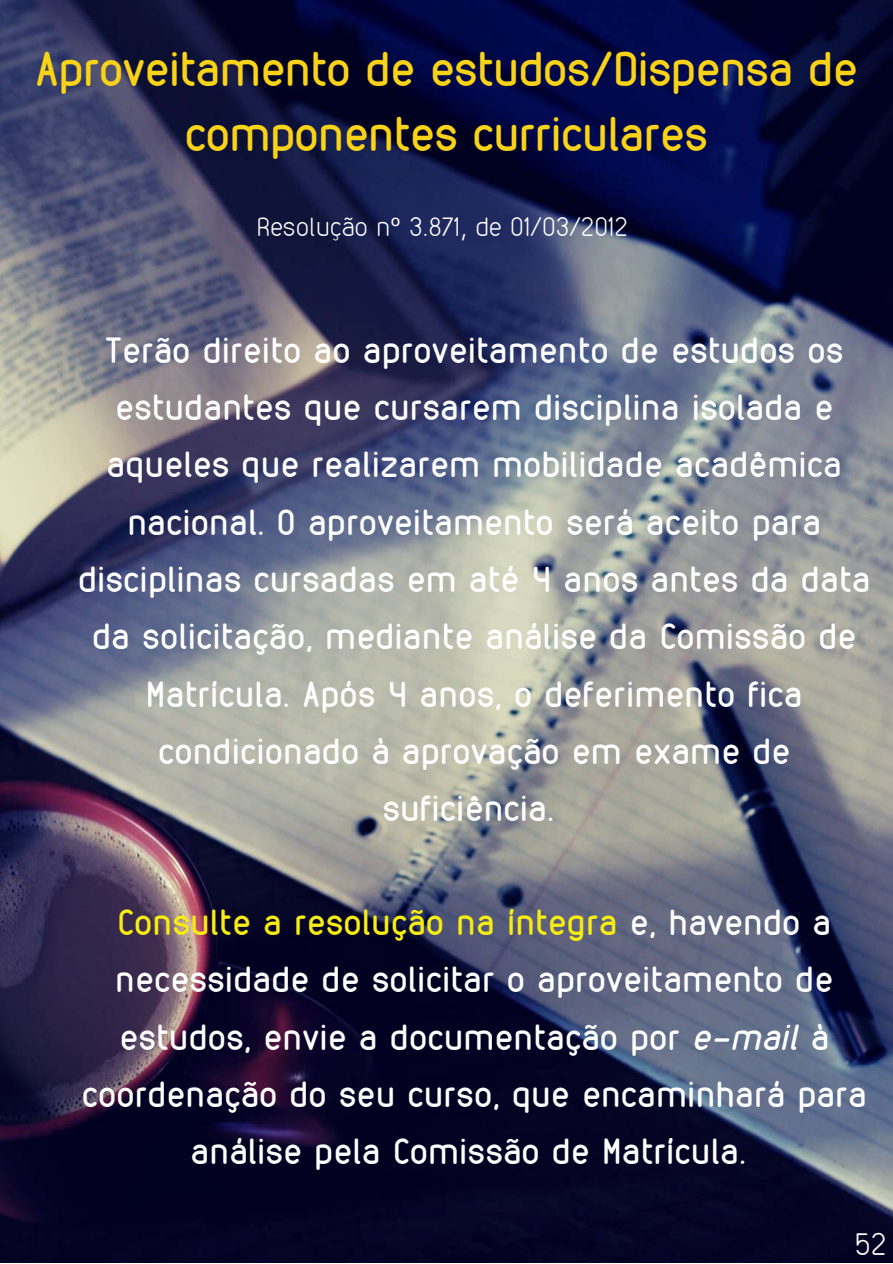
<style>
.page{position:relative;width:893px;height:1264px;background:#fff}
.page>*{position:absolute;margin:0;border:0;box-sizing:border-box;transform-origin:0 0}
.t1{font:47.25px/65.2px "VDS";color:#fad317;text-align:center}
.t2{font:35.25px/57.3px "VDS";letter-spacing:.02em;color:#fff;text-align:center}
.t3{font:100 30px "VDS";color:#fff8f3}
.t4{font:100 25.5px "VDS";letter-spacing:.02em;color:#fff}
.s1{font-family:"Noto Sans";font-weight:400}
.s2{color:#f7ec13}
.s3{font-style:italic}
</style>
<div class="page">
<img style="left:0;top:0;width:892px;height:1262px">
<h1 class="t1" style="left:35px;top:36px;width:823px">Aproveitamento de estudos/Dispensa de componentes curriculares</h1>
<p class="t4" style="left:257px;top:212px;width:372px">Resolução n<span class="s1">º</span> 3.871, de 01/03/2012</p>
<p class="t2" style="left:78px;top:321px;width:793px">Terão direito ao aproveitamento de estudos os estudantes que cursarem disciplina isolada e aqueles que realizarem mobilidade acadêmica nacional. O aproveitamento será aceito para disciplinas cursadas em até 4 anos antes da data da solicitação, mediante análise da Comissão de Matrícula. Após 4 anos, o deferimento fica condicionado à aprovação em exame de suficiência.</p>
<p class="t2" style="left:82px;top:893px;width:786px"><span class="s2">Consulte a resolução na íntegra</span> e, havendo a necessidade de solicitar o aproveitamento de estudos, envie a documentação por <span class="s3">e-mail</span> à coordenação do seu curso, que encaminhará para análise pela Comissão de Matrícula.</p>
<p class="t3" style="left:854px;top:1227px;width:33px">52</p>
</div>
